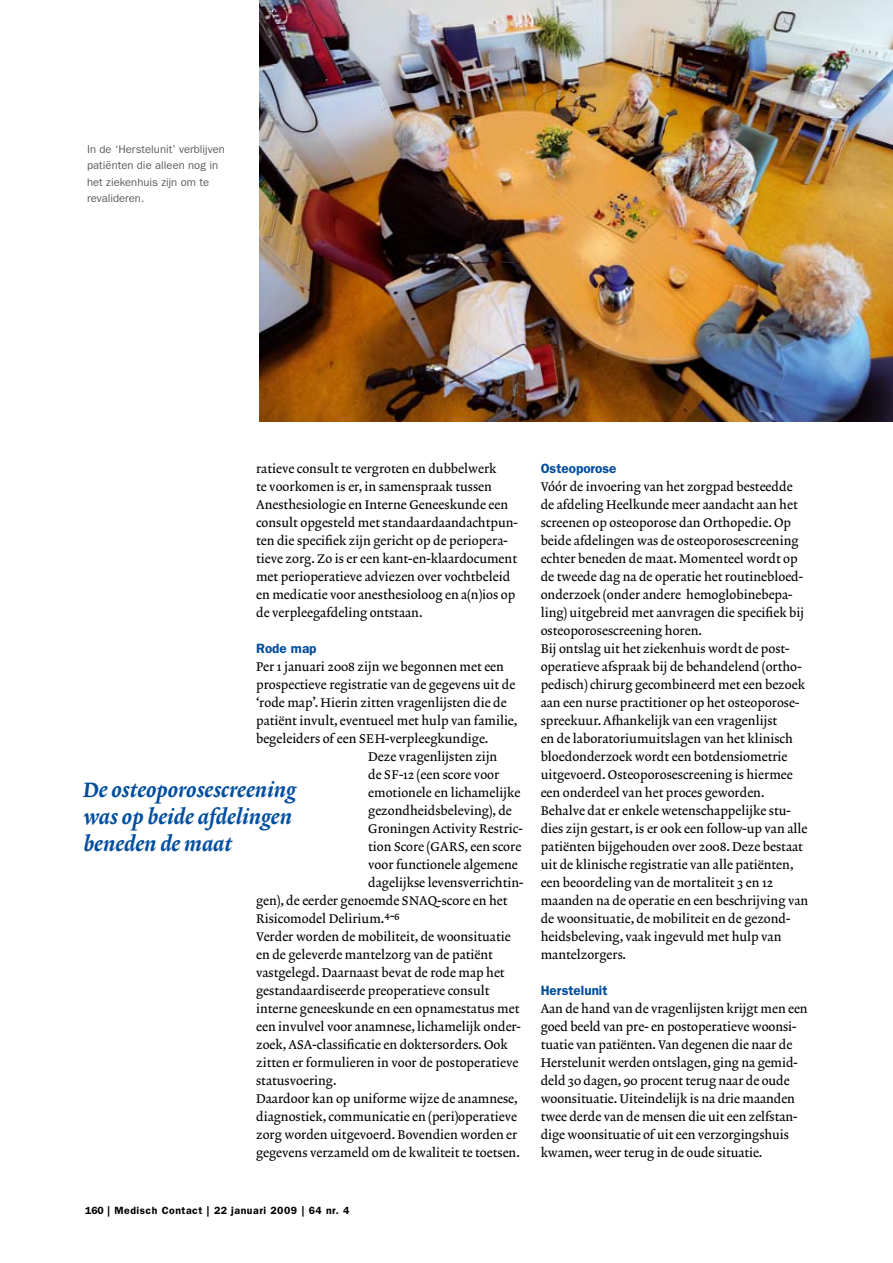
<style>
.page{position:relative;width:893px;height:1263px;background:#fff}
.page>*{position:absolute;margin:0;border:0;box-sizing:border-box;transform-origin:0 0}
.t1{font:21px/27px "Lexicon No 2 Italic D";color:#004d9f}
.t2{font:600 13.5px "ITC Franklin Gothic Std";color:#004d9f}
.t3{font:12.75px/18px "Lexicon No 2 Roman A";color:#000}
.t4{font:11.25px/16.5px "ITC Franklin Gothic Std";color:#5c5b60}
.t5{font:600 10.5px "ITC Franklin Gothic Std";letter-spacing:.05em;color:#000}
</style>
<div class="page">
<img style="left:259px;top:0;width:634px;height:421px">
<p class="t4" style="left:87px;top:141px;width:139px">In de ‘Herstelunit’ verblijven patiënten die alleen nog in het ziekenhuis zijn om te revalideren.</p>
<p class="t3" style="left:256px;top:460px;width:263px">ratieve consult te vergroten en dubbelwerk<br>te voorkomen is er, in samenspraak tussen Anesthesiologie en Interne Geneeskunde een consult opgesteld met standaardaandachtpun&shy;ten die specifiek zijn gericht op de periopera&shy;tieve zorg. Zo is er een kant-en-klaardocument met perioperatieve adviezen over vochtbeleid en medicatie voor anesthesioloog en a(n)ios op de verpleegafdeling ontstaan.</p>
<p class="t2" style="left:256px;top:640px;width:62px">Rode map</p>
<p class="t3" style="left:256px;top:658px;width:249px">Per 1 januari 2008 zijn we begonnen met een</p>
<p class="t3" style="left:256px;top:676px;width:261px">prospectieve registratie van de gegevens uit de</p>
<p class="t3" style="left:256px;top:694px;width:252px">‘rode map’. Hierin zitten vragenlijsten die de</p>
<p class="t3" style="left:256px;top:712px;width:263px">patiënt invult, eventueel met hulp van familie,</p>
<p class="t3" style="left:256px;top:730px;width:234px">begeleiders of een SEH-verpleegkundige.</p>
<p class="t3" style="left:368px;top:748px;width:131px">Deze vragenlijsten zijn</p>
<p class="t3" style="left:368px;top:766px;width:133px">de SF-12 (een score voor</p>
<p class="t3" style="left:368px;top:784px;width:154px">emotionele en lichamelijke</p>
<p class="t3" style="left:368px;top:802px;width:145px">gezondheidsbeleving), de</p>
<p class="t3" style="left:368px;top:820px;width:156px">Groningen Activity Restric-</p>
<p class="t3" style="left:368px;top:838px;width:155px">tion Score (GARS, een score</p>
<p class="t3" style="left:368px;top:856px;width:151px">voor functionele algemene</p>
<p class="t3" style="left:368px;top:874px;width:157px">dagelijkse levensverrichtin-</p>
<p class="t3" style="left:256px;top:892px;width:253px">gen), de eerder genoemde SNAQ-score en het</p>
<p class="t3" style="left:256px;top:910px;width:145px">Risicomodel Delirium.4-6</p>
<p class="t3" style="left:256px;top:928px;width:256px">Verder worden de mobiliteit, de woonsituatie</p>
<p class="t3" style="left:256px;top:946px;width:238px">en de geleverde mantelzorg van de patiënt</p>
<p class="t3" style="left:256px;top:964px;width:250px">vastgelegd. Daarnaast bevat de rode map het</p>
<p class="t3" style="left:256px;top:982px;width:235px">gestandaardiseerde preoperatieve consult</p>
<p class="t3" style="left:256px;top:1000px;width:265px">interne geneeskunde en een opnamestatus met</p>
<p class="t3" style="left:256px;top:1018px;width:266px">een invulvel voor anamnese, lichamelijk onder-</p>
<p class="t3" style="left:256px;top:1036px;width:253px">zoek, ASA-classificatie en doktersorders. Ook</p>
<p class="t3" style="left:256px;top:1054px;width:264px">zitten er formulieren in voor de postoperatieve</p>
<p class="t3" style="left:256px;top:1072px;width:82px">statusvoering.</p>
<p class="t3" style="left:256px;top:1090px;width:263px">Daardoor kan op uniforme wijze de anamnese,</p>
<p class="t3" style="left:256px;top:1108px;width:262px">diagnostiek, communicatie en (peri)operatieve</p>
<p class="t3" style="left:256px;top:1126px;width:263px">zorg worden uitgevoerd. Bovendien worden er</p>
<p class="t3" style="left:256px;top:1144px;width:265px">gegevens verzameld om de kwaliteit te toetsen.</p>
<h1 class="t1" style="left:83px;top:777px;width:214px">De osteoporosescreening was op beide afdelingen beneden de maat</h1>
<p class="t2" style="left:541px;top:460px;width:77px">Osteoporose</p>
<p class="t3" style="left:541px;top:478px;width:269px">Vóór de invoering van het zorgpad besteedde de afdeling Heelkunde meer aandacht aan het screenen op osteoporose dan Orthopedie. Op beide afdelingen was de osteoporosescreening echter beneden de maat. Momenteel wordt op de tweede dag na de operatie het routinebloed&shy;onderzoek (onder andere hemoglobinebepa&shy;ling) uitgebreid met aanvragen die specifiek bij osteoporosescreening horen.<br>Bij ontslag uit het ziekenhuis wordt de post&shy;operatieve afspraak bij de behandelend (ortho&shy;pedisch) chirurg gecombineerd met een bezoek aan een nurse practitioner op het osteoporose&shy;spreekuur. Afhankelijk van een vragenlijst<br>en de laboratoriumuitslagen van het klinisch bloedonderzoek wordt een botdensiometrie uitgevoerd. Osteoporosescreening is hiermee een onderdeel van het proces geworden.<br>Behalve dat er enkele wetenschappelijke stu&shy;dies zijn gestart, is er ook een follow-up van alle patiënten bijgehouden over 2008. Deze bestaat uit de klinische registratie van alle patiënten, een beoordeling van de mortaliteit 3 en 12 maanden na de operatie en een beschrijving van de woonsituatie, de mobiliteit en de gezond&shy;heidsbeleving, vaak ingevuld met hulp van mantelzorgers.</p>
<p class="t2" style="left:541px;top:982px;width:68px">Herstelunit</p>
<p class="t3" style="left:541px;top:1000px;width:268px">Aan de hand van de vragenlijsten krijgt men een goed beeld van pre- en postoperatieve woonsi&shy;tuatie van patiënten. Van degenen die naar de Herstelunit werden ontslagen, ging na gemid&shy;deld 30 dagen, 90 procent terug naar de oude woonsituatie. Uiteindelijk is na drie maanden twee derde van de mensen die uit een zelfstan&shy;dige woonsituatie of uit een verzorgingshuis kwamen, weer terug in de oude situatie.</p>
<p class="t5" style="left:85px;top:1204px;width:266px">160 | Medisch Contact | 22 januari 2009 | 64 nr. 4</p>
</div>
